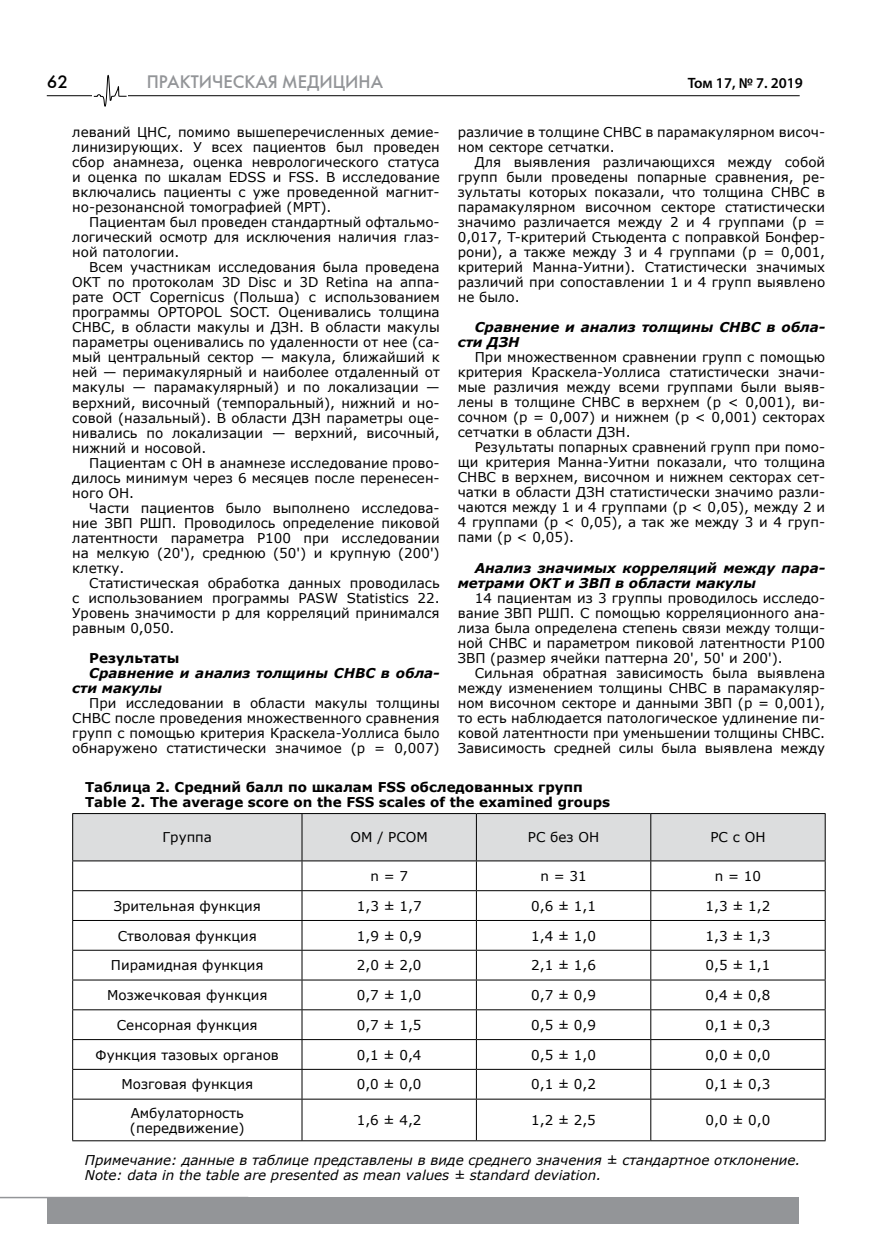
<style>
.page{position:relative;width:872px;height:1255px;background:#fff}
.page>*{position:absolute;margin:0;border:0;box-sizing:border-box;transform-origin:0 0}
.t1{font:18px "Futuris C";color:#939598}
.t2{font:18px "Futuris C";color:#000}
.t3{font:600 15px "Myriad Pro";color:#000}
.t4{font:13.5px/15px "Verdana";color:#000;text-align:justify}
.t5{font:italic 700 13.5px/15px "Verdana";color:#000}
.t6{font:italic 13.5px/15px "Verdana";color:#000}
.t7{font:700 13.5px/15px "Verdana";color:#000}
</style>
<div class="page">
<hr style="left:0;top:1196px;width:248px;height:2px;background:#939598">
<hr style="left:47px;top:95px;width:752px;height:1px;background:#000">
<div style="left:93px;top:74px;width:35px;height:33px;background:#fff"></div>
<svg style="left:93px;top:74px;width:34px;height:33px"></svg>
<div style="left:47px;top:1196px;width:751px;height:27px;background:#939598"></div>
<svg style="left:72px;top:813px;width:754px;height:285px"></svg>
<hr style="left:72px;top:1098px;width:230px;height:1px;background:#000">
<hr style="left:72px;top:1099px;width:1px;height:41px;background:#000">
<hr style="left:302px;top:1098px;width:174px;height:1px;background:#000">
<hr style="left:302px;top:1099px;width:1px;height:41px;background:#000">
<hr style="left:476px;top:1098px;width:175px;height:1px;background:#000">
<hr style="left:476px;top:1099px;width:1px;height:41px;background:#000">
<hr style="left:651px;top:1098px;width:174px;height:1px;background:#000">
<hr style="left:650px;top:1099px;width:1px;height:41px;background:#000">
<hr style="left:825px;top:1099px;width:1px;height:41px;background:#000">
<hr style="left:72px;top:1140px;width:230px;height:1px;background:#000">
<hr style="left:302px;top:1140px;width:174px;height:1px;background:#000">
<hr style="left:476px;top:1140px;width:175px;height:1px;background:#000">
<hr style="left:651px;top:1140px;width:174px;height:1px;background:#000">
<h1 class="t2" style="left:47px;top:71px;width:23px">62</h1>
<h1 class="t1" style="left:147px;top:71px;width:238px">ПРАКТИЧЕСКАЯ МЕДИЦИНА</h1>
<p class="t3" style="left:687px;top:73px;width:117px">Том 17, № 7. 2019</p>
<p class="t4" style="left:72px;top:125px;width:369px;text-align:left">леваний ЦНС, помимо вышеперечисленных демие&shy;линизирующих. У всех пациентов был проведен сбор анамнеза, оценка неврологического статуса и оценка по шкалам EDSS и FSS. В исследование включались пациенты с уже проведенной магнит&shy;но-резонансной томографией (МРТ).</p>
<p class="t4" style="left:72px;top:215px;width:369px;text-indent:17px">Пациентам был проведен стандартный офтальмо&shy;логический осмотр для исключения наличия глаз&shy;ной патологии.</p>
<p class="t4" style="left:72px;top:260px;width:369px;text-indent:17px">Всем участникам исследования была проведена ОКТ по протоколам 3D Disc и 3D Retina на аппа&shy;рате OCT Copernicus (Польша) с использованием программы OPTOPOL SOCT. Оценивались толщина СНВС, в области макулы и ДЗН. В области макулы параметры оценивались по удаленности от нее (са&shy;мый центральный сектор — макула, ближайший к ней — перимакулярный и наиболее отдаленный от макулы — парамакулярный) и по локализации — верхний, височный (темпоральный), нижний и но&shy;совой (назальный). В области ДЗН параметры оце&shy;нивались по локализации — верхний, височный, нижний и носовой.</p>
<p class="t4" style="left:72px;top:455px;width:369px;text-indent:17px">Пациентам с ОН в анамнезе исследование прово&shy;дилось минимум через 6 месяцев после перенесен&shy;ного ОН.</p>
<p class="t4" style="left:72px;top:500px;width:369px;text-indent:17px">Части пациентов было выполнено исследова&shy;ние ЗВП РШП. Проводилось определение пиковой латентности параметра P100 при исследовании на мелкую (20'), среднюю (50') и крупную (200') клетку.</p>
<p class="t4" style="left:72px;top:575px;width:369px;text-indent:17px">Статистическая обработка данных проводилась с использованием программы PASW Statistics 22.<br>Уровень значимости р для корреляций принимался равным 0,050.</p>
<p class="t7" style="left:89px;top:650px;width:92px">Результаты</p>
<p class="t5" style="left:72px;top:665px;width:369px;text-indent:17px">Сравнение и анализ толщины СНВС в обла&shy;сти макулы</p>
<p class="t4" style="left:72px;top:695px;width:369px;text-indent:17px">При исследовании в области макулы толщины СНВС после проведения множественного сравнения групп с помощью критерия Краскела-Уоллиса было обнаружено статистически значимое (р = 0,007)</p>
<p class="t4" style="left:458px;top:125px;width:369px">различие в толщине СНВС в парамакулярном височ&shy;ном секторе сетчатки.</p>
<p class="t4" style="left:458px;top:155px;width:369px;text-indent:17px">Для выявления различающихся между собой групп были проведены попарные сравнения, ре&shy;зультаты которых показали, что толщина СНВС в парамакулярном височном секторе статистически значимо различается между 2 и 4 группами (р = 0,017, T-критерий Стьюдента с поправкой Бонфер&shy;рони), а также между 3 и 4 группами (р = 0,001, критерий Манна-Уитни). Статистически значимых различий при сопоставлении 1 и 4 групп выявлено не было.</p>
<p class="t5" style="left:458px;top:320px;width:369px;text-indent:17px">Сравнение и анализ толщины СНВС в обла&shy;сти ДЗН</p>
<p class="t4" style="left:458px;top:350px;width:369px;text-indent:17px">При множественном сравнении групп с помощью критерия Краскела-Уоллиса статистически значи&shy;мые различия между всеми группами были выяв&shy;лены в толщине СНВС в верхнем (p &lt; 0,001), ви&shy;сочном (p = 0,007) и нижнем (p &lt; 0,001) секторах сетчатки в области ДЗН.</p>
<p class="t4" style="left:458px;top:440px;width:369px;text-indent:17px">Результаты попарных сравнений групп при помо&shy;щи критерия Манна-Уитни показали, что толщина СНВС в верхнем, височном и нижнем секторах сет&shy;чатки в области ДЗН статистически значимо разли&shy;чаются между 1 и 4 группами (p &lt; 0,05), между 2 и 4 группами (p &lt; 0,05), а так же между 3 и 4 груп&shy;пами (p &lt; 0,05).</p>
<p class="t5" style="left:458px;top:560px;width:369px;text-indent:17px">Анализ значимых корреляций между пара&shy;метрами ОКТ и ЗВП в области макулы</p>
<p class="t4" style="left:458px;top:590px;width:369px;text-indent:17px">14 пациентам из 3 группы проводилось исследо&shy;вание ЗВП РШП. С помощью корреляционного ана&shy;лиза была определена степень связи между толщи&shy;ной СНВС и параметром пиковой латентности P100<br>ЗВП (размер ячейки паттерна 20', 50' и 200').</p>
<p class="t4" style="left:458px;top:665px;width:369px;text-indent:17px">Сильная обратная зависимость была выявлена между изменением толщины СНВС в парамакуляр&shy;ном височном секторе и данными ЗВП (p = 0,001), то есть наблюдается патологическое удлинение пи&shy;ковой латентности при уменьшении толщины СНВС.<br>Зависимость средней силы была выявлена между</p>
<p class="t7" style="left:85px;top:779px;width:526px">Таблица 2. Средний балл по шкалам FSS обследованных групп<br>Table 2. The average score on the FSS scales of the examined groups</p>
<p class="t4" style="left:163px;top:829px;width:51px">Группа</p>
<p class="t4" style="left:350px;top:829px;width:79px">ОМ / РСОМ</p>
<p class="t4" style="left:528px;top:829px;width:73px">РС без ОН</p>
<p class="t4" style="left:710px;top:829px;width:57px">РС с ОН</p>
<p class="t4" style="left:370px;top:868px;width:39px">n = 7</p>
<p class="t4" style="left:540px;top:868px;width:48px">n = 31</p>
<p class="t4" style="left:715px;top:868px;width:48px">n = 10</p>
<p class="t4" style="left:114px;top:898px;width:149px">Зрительная функция</p>
<p class="t4" style="left:357px;top:898px;width:66px">1,3 ± 1,7</p>
<p class="t4" style="left:531px;top:898px;width:66px">0,6 ± 1,1</p>
<p class="t4" style="left:705px;top:898px;width:66px">1,3 ± 1,2</p>
<p class="t4" style="left:118px;top:927px;width:141px">Стволовая функция</p>
<p class="t4" style="left:357px;top:927px;width:66px">1,9 ± 0,9</p>
<p class="t4" style="left:531px;top:927px;width:66px">1,4 ± 1,0</p>
<p class="t4" style="left:705px;top:927px;width:66px">1,3 ± 1,3</p>
<p class="t4" style="left:111px;top:957px;width:154px">Пирамидная функция</p>
<p class="t4" style="left:357px;top:957px;width:66px">2,0 ± 2,0</p>
<p class="t4" style="left:531px;top:957px;width:66px">2,1 ± 1,6</p>
<p class="t4" style="left:705px;top:957px;width:66px">0,5 ± 1,1</p>
<p class="t4" style="left:107px;top:987px;width:162px">Мозжечковая функция</p>
<p class="t4" style="left:357px;top:987px;width:66px">0,7 ± 1,0</p>
<p class="t4" style="left:531px;top:987px;width:66px">0,7 ± 0,9</p>
<p class="t4" style="left:705px;top:987px;width:66px">0,4 ± 0,8</p>
<p class="t4" style="left:117px;top:1017px;width:142px">Сенсорная функция</p>
<p class="t4" style="left:357px;top:1017px;width:66px">0,7 ± 1,5</p>
<p class="t4" style="left:531px;top:1017px;width:66px">0,5 ± 0,9</p>
<p class="t4" style="left:705px;top:1017px;width:66px">0,1 ± 0,3</p>
<p class="t4" style="left:96px;top:1047px;width:185px">Функция тазовых органов</p>
<p class="t4" style="left:357px;top:1047px;width:66px">0,1 ± 0,4</p>
<p class="t4" style="left:531px;top:1047px;width:66px">0,5 ± 1,0</p>
<p class="t4" style="left:705px;top:1047px;width:66px">0,0 ± 0,0</p>
<p class="t4" style="left:121px;top:1076px;width:133px">Мозговая функция</p>
<p class="t4" style="left:357px;top:1076px;width:66px">0,0 ± 0,0</p>
<p class="t4" style="left:531px;top:1076px;width:66px">0,1 ± 0,2</p>
<p class="t4" style="left:705px;top:1076px;width:66px">0,1 ± 0,3</p>
<p class="t4" style="left:130px;top:1105px;width:116px">Амбулаторность (передвижение)</p>
<p class="t4" style="left:357px;top:1112px;width:66px">1,6 ± 4,2</p>
<p class="t4" style="left:531px;top:1112px;width:66px">1,2 ± 2,5</p>
<p class="t4" style="left:705px;top:1112px;width:66px">0,0 ± 0,0</p>
<p class="t6" style="left:85px;top:1152px;width:717px">Примечание: данные в таблице представлены в виде среднего значения ± стандартное отклонение.<br>Note: data in the table are presented as mean values ± standard deviation.</p>
</div>
